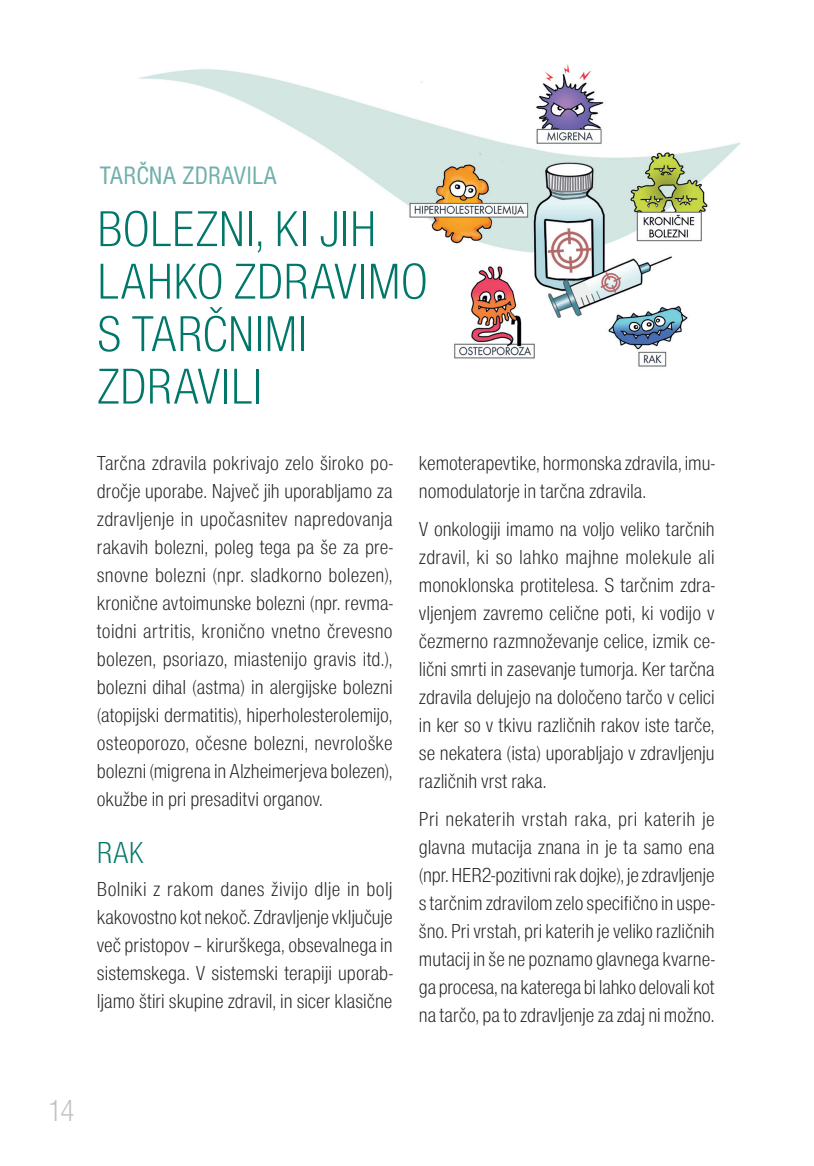
<style>
.page{position:relative;width:814px;height:1166px;background:#fff}
.page>*{position:absolute;margin:0;border:0;box-sizing:border-box;transform-origin:0 0}
.t1{font:52.15px/52.5px "Nimbus San DEE Ligh Cond";color:#007769}
.t2{font:31.5px "Nimbus San DEE Ligh Cond";color:#007769}
.t3{font:31.5px "Nimbus San DEE Ligh Cond";color:#c0c0c0}
.t4{font:condensed 26.25px "Nimbus San DEE";color:#71b0ab}
.t5{font:21px/28px "Nimbus San DEE Ligh Cond";letter-spacing:-.005em;color:#231f20;text-align:justify}
</style>
<div class="page">
<img style="left:138px;top:64px;width:603px;height:303px">
<p class="t4" style="left:99px;top:161px;width:96px">TARČNA ZDRAVILA</p>
<h1 class="t1" style="left:97px;top:203px;width:48px">Bolezni</h1>
<h1 class="t1" style="left:255px;top:203px;width:83px">, ki jih</h1>
<h1 class="t1" style="left:97px;top:256px;width:26px">lahko</h1>
<h1 class="t1" style="left:234px;top:256px;width:25px">zdravimo</h1>
<h1 class="t1" style="left:97px;top:308px;width:57px">s tarčnimi zdravili</h1>
<p class="t5" style="left:97px;top:449px;width:297px">Tarčna zdravila pokrivajo zelo široko po&shy;dročje uporabe. Največ jih uporabljamo za zdravljenje in upočasnitev napredovanja rakavih bolezni, poleg tega pa še za pre&shy;snovne bolezni (npr. sladkorno bolezen), kronične avtoimunske bolezni (npr. revma&shy;toidni artritis, kronično vnetno črevesno bolezen, psoriazo, miastenijo gravis itd.), bolezni dihal (astma) in alergijske bolezni (atopijski dermatitis), hiperholesterolemijo, osteoporozo, očesne bolezni, nevrološke bolezni (migrena in Alzheimerjeva bolezen), okužbe in pri presaditvi organov.</p>
<h2 class="t2" style="left:97px;top:835px;width:49px">RAK</h2>
<p class="t5" style="left:97px;top:875px;width:297px">Bolniki z rakom danes živijo dlje in bolj kakovostno kot nekoč. Zdravljenje vključuje več pristopov – kirurškega, obsevalnega in sistemskega. V sistemski terapiji uporab&shy;ljamo štiri skupine zdravil, in sicer klasične</p>
<p class="t5" style="left:419px;top:449px;width:297px">kemoterapevtike, hormonska zdravila, imu&shy;nomodulatorje in tarčna zdravila.</p>
<p class="t5" style="left:419px;top:515px;width:297px">V onkologiji imamo na voljo veliko tarčnih zdravil, ki so lahko majhne molekule ali monoklonska protitelesa. S tarčnim zdra&shy;vljenjem zavremo celične poti, ki vodijo v čezmerno razmnoževanje celice, izmik ce&shy;lični smrti in zasevanje tumorja. Ker tarčna zdravila delujejo na določeno tarčo v celici in ker so v tkivu različnih rakov iste tarče, se nekatera (ista) uporabljajo v zdravljenju različnih vrst raka.</p>
<p class="t5" style="left:419px;top:805px;width:297px">Pri nekaterih vrstah raka, pri katerih je glavna mutacija znana in je ta samo ena (npr. HER2-pozitivni rak dojke), je zdravljenje s tarčnim zdravilom zelo specifično in uspe&shy;šno. Pri vrstah, pri katerih je veliko različnih mutacij in še ne poznamo glavnega kvarne&shy;ga procesa, na katerega bi lahko delovali kot na tarčo, pa to zdravljenje za zdaj ni možno.</p>
<h2 class="t3" style="left:47px;top:1093px;width:30px">14</h2>
</div>
